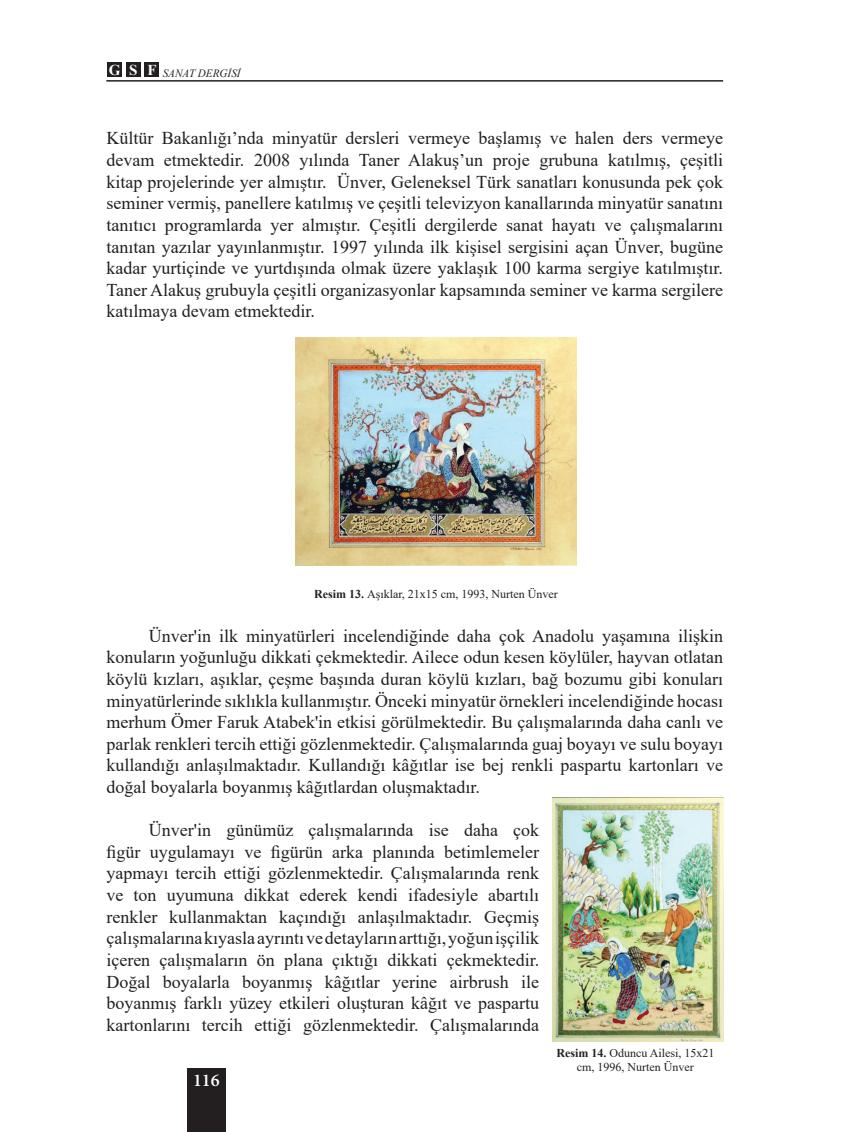
<style>
.page{position:relative;width:855px;height:1132px;background:#fff}
.page>*{position:absolute;margin:0;border:0;box-sizing:border-box;transform-origin:0 0}
.t1{font:18px/21.6px "Times New Roman";color:#231f20;text-align:justify}
.t2{font:600 18px "Minion Pro";color:#fff}
.t3{font:12px/14.4px "Times New Roman";color:#231f20;text-align:center}
.t4{font:italic 11.25px "Times New Roman";color:#231f20}
.s1{font-weight:700}
</style>
<div class="page">
<hr style="left:106px;top:80px;width:617px;height:2px;background:#231f20">
<div style="left:187px;top:1067px;width:38px;height:64px;background:#231f20"></div>
<div style="left:107px;top:62px;width:15px;height:15px;background:#231f20"></div>
<div style="left:126px;top:62px;width:15px;height:15px;background:#231f20"></div>
<div style="left:144px;top:62px;width:15px;height:15px;background:#231f20"></div>
<img style="left:295px;top:338px;width:281px;height:227px">
<img style="left:552px;top:797px;width:171px;height:243px">
<p class="t4" style="left:109px;top:65px;width:133px"><sup>G</sup> <sup>S</sup> <sup>F</sup> SANAT DERGİSİ</p>
<p class="t1" style="left:106px;top:127px;width:618px">Kültür Bakanlığı’nda minyatür dersleri vermeye başlamış ve halen ders vermeye devam etmektedir. 2008 yılında Taner Alakuş’un proje grubuna katılmış, çeşitli kitap projelerinde yer almıştır. Ünver, Geleneksel Türk sanatları konusunda pek çok seminer vermiş, panellere katılmış ve çeşitli televizyon kanallarında minyatür sanatını tanıtıcı programlarda yer almıştır. Çeşitli dergilerde sanat hayatı ve çalışmalarını tanıtan yazılar yayınlanmıştır. 1997 yılında ilk kişisel sergisini açan Ünver, bugüne kadar yurtiçinde ve yurtdışında olmak üzere yaklaşık 100 karma sergiye katılmıştır.<br>Taner Alakuş grubuyla çeşitli organizasyonlar kapsamında seminer ve karma sergilere katılmaya devam etmektedir.</p>
<p class="t3" style="left:314px;top:586px;width:245px"><span class="s1">Resim 13.</span> Aşıklar, 21x15 cm, 1993, Nurten Ünver</p>
<p class="t1" style="left:106px;top:624px;width:618px;text-indent:43px">Ünver'in ilk minyatürleri incelendiğinde daha çok Anadolu yaşamına ilişkin konuların yoğunluğu dikkati çekmektedir. Ailece odun kesen köylüler, hayvan otlatan köylü kızları, aşıklar, çeşme başında duran köylü kızları, bağ bozumu gibi konuları minyatürlerinde sıklıkla kullanmıştır. Önceki minyatür örnekleri incelendiğinde hocası merhum Ömer Faruk Atabek'in etkisi görülmektedir. Bu çalışmalarında daha canlı ve parlak renkleri tercih ettiği gözlenmektedir. Çalışmalarında guaj boyayı ve sulu boyayı kullandığı anlaşılmaktadır. Kullandığı kâğıtlar ise bej renkli paspartu kartonları ve doğal boyalarla boyanmış kâğıtlardan oluşmaktadır.</p>
<p class="t1" style="left:106px;top:818px;width:434px;text-indent:43px">Ünver'in günümüz çalışmalarında ise daha çok figür uygulamayı ve figürün arka planında betimlemeler yapmayı tercih ettiği gözlenmektedir. Çalışmalarında renk ve ton uyumuna dikkat ederek kendi ifadesiyle abartılı renkler kullanmaktan kaçındığı anlaşılmaktadır. Geçmiş çalışmalarına kıyasla ayrıntı ve detayların arttığı, yoğun işçilik içeren çalışmaların ön plana çıktığı dikkati çekmektedir.<br>Doğal boyalarla boyanmış kâğıtlar yerine airbrush ile boyanmış farklı yüzey etkileri oluşturan kâğıt ve paspartu kartonlarını tercih ettiği gözlenmektedir. Çalışmalarında</p>
<p class="t3" style="left:556px;top:1044px;width:159px"><span class="s1">Resim 14.</span> Oduncu Ailesi, 15x21 cm, 1996, Nurten Ünver</p>
<p class="t2" style="left:193px;top:1067px;width:28px">116</p>
</div>
